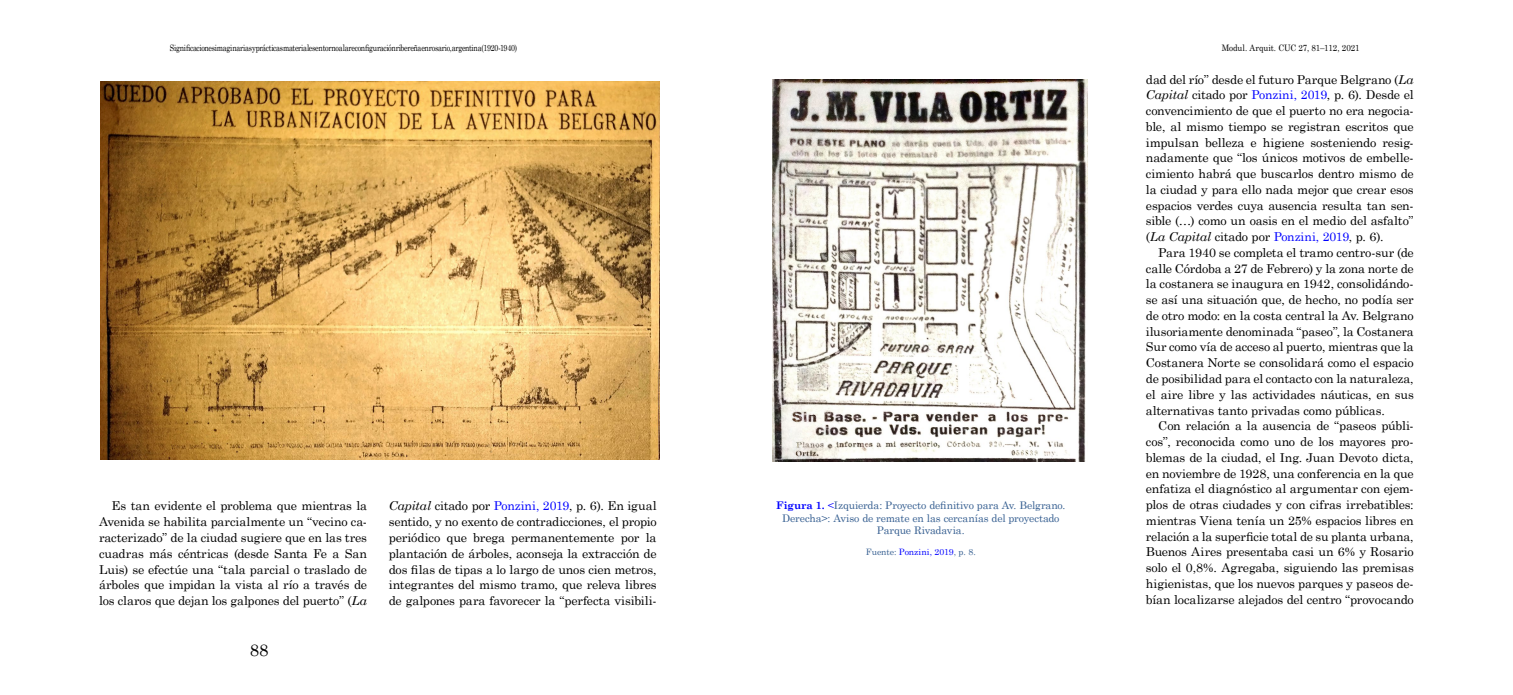
<style>
.page{position:relative;width:1513px;height:695px;background:#fff}
.page>*{position:absolute;margin:0;border:0;box-sizing:border-box;transform-origin:0 0}
.t1{font:16.62px "Century Schoolbook";color:#000}
.t2{font:12.25px/15.8px "Century Schoolbook";letter-spacing:-.015em;color:#000;text-align:justify}
.t3{font:10.5px/12.6px "Century Schoolbook";letter-spacing:-.01em;color:#365f91;text-align:center}
.t4{font:8.92px "Century Schoolbook";letter-spacing:-.03em;color:#000;scale:.79 1}
.t5{font:8.92px "Century Schoolbook";letter-spacing:-.005em;color:#000;scale:.9 1}
.t6{font:8.75px "Century Schoolbook";letter-spacing:-.005em;color:#365f91}
.s1{font-style:italic}
.s2{color:#00f}
.s3{font-weight:700;color:#00f}
</style>
<div class="page">
<img style="left:101px;top:81px;width:559px;height:378px">
<img style="left:773px;top:80px;width:315px;height:382px">
<p class="t4" style="left:170px;top:41px;width:441px">Significaciones imaginarias y prácticas materiales en torno a la reconfiguración ribereña en rosario, argentina (1920-1940)</p>
<p class="t5" style="left:1222px;top:41px;width:155px">Modul. Arquit. CUC 27, 81–112, 2021</p>
<p class="t2" style="left:99px;top:497px;width:269px;text-indent:12px">Es tan evidente el problema que mientras la Avenida se habilita parcialmente un “vecino ca&shy;racterizado” de la ciudad sugiere que en las tres cuadras más céntricas (desde Santa Fe a San Luis) se efectúe una “tala parcial o traslado de árboles que impidan la vista al río a través de los claros que dejan los galpones del puerto” (<span class="s1">La</span></p>
<p class="t2" style="left:389px;top:497px;width:269px"><span class="s1">Capital</span> citado por <span class="s2">Ponzini, 2019</span>, p. 6). En igual sentido, y no exento de contradicciones, el propio periódico que brega permanentemente por la plantación de árboles, aconseja la extracción de dos filas de tipas a lo largo de unos cien metros, integrantes del mismo tramo, que releva libres de galpones para favorecer la “perfecta visibili-</p>
<h1 class="t1" style="left:250px;top:636px;width:20px">88</h1>
<p class="t3" style="left:776px;top:498px;width:291px"><span class="s3">Figura 1.</span> <span class="s2">&lt;</span>Izquierda: Proyecto definitivo para Av. Belgrano.<br>Derecha&gt;: Aviso de remate en las cercanías del proyectado<br>Parque Rivadavia.</p>
<p class="t6" style="left:866px;top:544px;width:111px">Fuente: <span class="s2">Ponzini, 2019</span>, p. 8.</p>
<p class="t2" style="left:1146px;top:70px;width:269px">dad del río” desde el futuro Parque Belgrano (<span class="s1">La Capital</span> citado por <span class="s2">Ponzini, 2019</span>, p. 6). Desde el convencimiento de que el puerto no era negocia&shy;ble, al mismo tiempo se registran escritos que impulsan belleza e higiene sosteniendo resig&shy;nadamente que “los únicos motivos de embelle&shy;cimiento habrá que buscarlos dentro mismo de la ciudad y para ello nada mejor que crear esos espacios verdes cuya ausencia resulta tan sen&shy;sible (…) como un oasis en el medio del asfalto” (<span class="s1">La Capital</span> citado por <span class="s2">Ponzini, 2019</span>, p. 6).</p>
<p class="t2" style="left:1146px;top:243px;width:269px;text-indent:12px">Para 1940 se completa el tramo centro-sur (de calle Córdoba a 27 de Febrero) y la zona norte de la costanera se inaugura en 1942, consolidándo&shy;se así una situación que, de hecho, no podía ser de otro modo: en la costa central la Av. Belgrano ilusoriamente denominada “paseo”, la Costanera Sur como vía de acceso al puerto, mientras que la Costanera Norte se consolidará como el espacio de posibilidad para el contacto con la naturaleza, el aire libre y las actividades náuticas, en sus alternativas tanto privadas como públicas.</p>
<p class="t2" style="left:1146px;top:417px;width:269px;text-indent:12px">Con relación a la ausencia de “paseos públi&shy;cos”, reconocida como uno de los mayores pro&shy;blemas de la ciudad, el Ing. Juan Devoto dicta, en noviembre de 1928, una conferencia en la que enfatiza el diagnóstico al argumentar con ejem&shy;plos de otras ciudades y con cifras irrebatibles: mientras Viena tenía un 25% espacios libres en relación a la superficie total de su planta urbana, Buenos Aires presentaba casi un 6% y Rosario solo el 0,8%. Agregaba, siguiendo las premisas higienistas, que los nuevos parques y paseos de&shy;bían localizarse alejados del centro “provocando</p>
</div>
